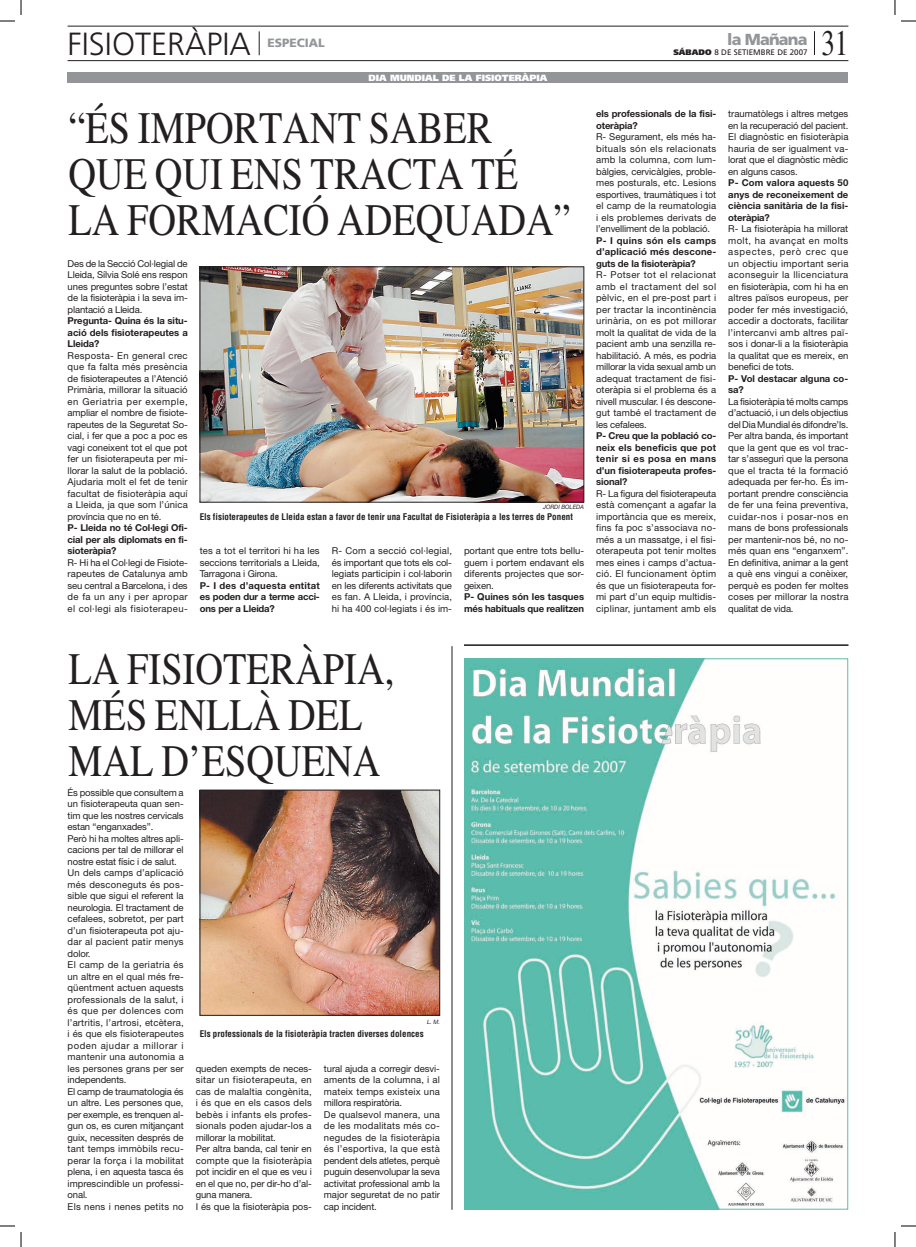
<style>
.page{position:relative;width:916px;height:1247px;background:#fff}
.page>*{position:absolute;margin:0;border:0;box-sizing:border-box;transform-origin:0 0}
.t1{font:45px/46px "Times";color:#231f20;scale:.85 1}
.t2{font:36px "Times";color:#231f20;scale:.75 1}
.t3{font:300 32px "Frutiger";color:#231f20}
.t4{font:900 16px "Frutiger";letter-spacing:-.05em;color:#939598}
.t5{font:900 12px "Frutiger";color:#939598}
.t6{font:9.5px/11.5px "Helvetica Neue";color:#231f20;text-align:justify}
.t7{font:700 9.5px/11.5px "Helvetica Neue";letter-spacing:-.005em;color:#231f20;text-align:justify}
.t8{font:700 condensed 9px "Helvetica";color:#231f20}
.t9{font:900 9px "Frutiger";color:#fff}
.t10{font:8px "Frutiger";color:#231f20}
.t11{font:italic 6px "Helvetica Neue";color:#231f20;scale:.95 1}
.s1{font-weight:900}
</style>
<div class="page">
<div style="left:68px;top:72px;width:780px;height:11px;background:#939598"></div>
<svg style="left:259px;top:31px;width:1px;height:24px"></svg>
<hr style="left:68px;top:26px;width:780px;height:1px;background:#231f20">
<hr style="left:68px;top:60px;width:780px;height:1px;background:#231f20">
<hr style="left:464px;top:645px;width:384px;height:1px;background:#231f20">
<img style="left:202px;top:792px;width:236px;height:221px">
<div style="left:200px;top:790px;width:240px;height:225px;border:1px solid #231f20"></div>
<img style="left:202px;top:268px;width:380px;height:232px">
<div style="left:200px;top:266px;width:384px;height:236px;border:1px solid #231f20"></div>
<hr style="left:451px;top:646px;width:1px;height:563px;background:#231f20">
<img style="left:466px;top:660px;width:379px;height:547px">
<svg style="left:0;top:21px;width:15px;height:1px"></svg>
<svg style="left:901px;top:21px;width:14px;height:1px"></svg>
<svg style="left:0;top:1225px;width:15px;height:2px"></svg>
<svg style="left:21px;top:0;width:1px;height:15px"></svg>
<svg style="left:21px;top:1232px;width:1px;height:15px"></svg>
<svg style="left:894px;top:0;width:1px;height:15px"></svg>
<svg style="left:894px;top:1225px;width:21px;height:22px"></svg>
<h3 class="t3" style="left:68px;top:26px;width:185px">FISIOTERÀPIA</h3>
<p class="t5" style="left:267px;top:36px;width:59px">ESPECIAL</p>
<h3 class="t4" style="left:726px;top:30px;width:82px">la Mañana</h3>
<p class="t10" style="left:673px;top:48px;width:135px"><span class="s1">SÁBADO</span> 8 DE SETIEMBRE DE 2007</p>
<p class="t9" style="left:368px;top:72px;width:180px">DIA MUNDIAL DE LA FISIOTERÀPIA</p>
<h2 class="t2" style="left:821px;top:23px;width:37px">31</h2>
<h1 class="t1" style="left:69px;top:105px;width:592px">“ÉS IMPORTANT SABER<br>QUE QUI ENS TRACTA TÉ<br>LA FORMACIÓ ADEQUADA”</h1>
<p class="t6" style="left:68px;top:257px;width:122px">Des de la Secció Col·legial de Lleida, Sílvia Solé ens respon unes preguntes sobre l’estat de la fisioteràpia i la seva im&shy;plantació a Lleida.</p>
<p class="t7" style="left:68px;top:315px;width:122px">Pregunta- Quina és la situ&shy;ació dels fisioterapeutes a Lleida?</p>
<p class="t6" style="left:68px;top:349px;width:122px">Resposta- En general crec que fa falta més presència de fisioterapeutes a l’Atenció Primària, millorar la situació en Geriatria per exemple, ampliar el nombre de fisiote&shy;rapeutes de la Seguretat So&shy;cial, i fer que a poc a poc es vagi coneixent tot el que pot fer un fisioterapeuta per mi&shy;llorar la salut de la població.<br>Ajudaria molt el fet de tenir facultat de fisioteràpia aquí a Lleida, ja que som l’única província que no en té.</p>
<p class="t7" style="left:68px;top:522px;width:121px">P- Lleida no té Col·legi Ofi&shy;cial per als diplomats en fi&shy;sioteràpia?</p>
<p class="t6" style="left:68px;top:556px;width:122px">R- Hi ha el Col·legi de Fisiote&shy;rapeutes de Catalunya amb seu central a Barcelona, i des de fa un any i per apropar el col·legi als fisioterapeu-</p>
<p class="t6" style="left:200px;top:545px;width:121px">tes a tot el territori hi ha les seccions territorials a Lleida, Tarragona i Girona.</p>
<p class="t11" style="left:543px;top:503px;width:45px">JORDI BOLEDA</p>
<p class="t8" style="left:200px;top:511px;width:374px">Els fisioterapeutes de Lleida estan a favor de tenir una Facultat de Fisioteràpia a les terres de Ponent</p>
<p class="t6" style="left:332px;top:545px;width:122px">R- Com a secció col·legial, és important que tots els col&shy;legiats participin i col·laborin en les diferents activitats que es fan. A Lleida, i província, hi ha 400 col·legiats i és im-</p>
<p class="t6" style="left:464px;top:545px;width:122px">portant que entre tots bellu&shy;guem i portem endavant els diferents projectes que sor&shy;geixen.</p>
<p class="t7" style="left:200px;top:579px;width:121px">P- I des d’aquesta entitat es poden dur a terme acci&shy;ons per a Lleida?</p>
<p class="t7" style="left:464px;top:591px;width:122px">P- Quines són les tasques més habituals que realitzen</p>
<h1 class="t1" style="left:69px;top:645px;width:384px">LA FISIOTERÀPIA,<br>MÉS ENLLÀ DEL<br>MAL D’ESQUENA</h1>
<p class="t6" style="left:68px;top:786px;width:118px;text-align:left">És possible que consultem a un fisioterapeuta quan sen&shy;tim que les nostres cervicals estan “enganxades”.<br>Però hi ha moltes altres apli&shy;cacions per tal de millorar el nostre estat físic i de salut.<br>Un dels camps d’aplicació més desconeguts és pos&shy;sible que sigui el referent la neurologia. El tractament de cefalees, sobretot, per part d’un fisioterapeuta pot aju&shy;dar al pacient patir menys dolor.<br>El camp de la geriatria és un altre en el qual més fre&shy;qüentment actuen aquests professionals de la salut, i és que per dolences com l’artritis, l’artrosi, etcètera, i és que els fisioterapeutes poden ajudar a millorar i mantenir una autonomia a les persones grans per ser independents.<br>El camp de traumatologia és un altre. Les persones que, per exemple, es trenquen al&shy;gun os, es curen mitjançant guix, necessiten després de tant temps immòbils recu&shy;perar la força i la mobilitat plena, i en aquesta tasca és imprescindible un professi&shy;onal.<br>Els nens i nenes petits no</p>
<p class="t11" style="left:427px;top:1018px;width:15px">L. M.</p>
<p class="t8" style="left:200px;top:1028px;width:225px">Els professionals de la fisioteràpia tracten diverses dolences</p>
<p class="t6" style="left:196px;top:1062px;width:118px;text-align:left">queden exempts de neces&shy;sitar un fisioterapeuta, en cas de malaltia congènita, i és que en els casos dels bebès i infants els profes&shy;sionals poden ajudar-los a millorar la mobilitat.<br>Per altra banda, cal tenir en compte que la fisioteràpia pot incidir en el que es veu i en el que no, per dir-ho d’al&shy;guna manera.<br>I és que la fisioteràpia pos-</p>
<p class="t6" style="left:324px;top:1062px;width:118px;text-align:left">tural ajuda a corregir desvi&shy;aments de la columna, i al mateix temps existeix una millora respiratòria.<br>De qualsevol manera, una de les modalitats més co&shy;negudes de la fisioteràpia és l’esportiva, la que està pendent dels atletes, perquè puguin desenvolupar la seva activitat professional amb la major seguretat de no patir cap incident.</p>
<p class="t7" style="left:596px;top:108px;width:121px">els professionals de la fisi&shy;oteràpia?</p>
<p class="t6" style="left:596px;top:131px;width:122px">R- Segurament, els més ha&shy;bituals són els relacionats amb la columna, com lum&shy;bàlgies, cervicàlgies, proble&shy;mes posturals, etc. Lesions esportives, traumàtiques i tot el camp de la reumatologia i els problemes derivats de l’envelliment de la població.</p>
<p class="t7" style="left:596px;top:234px;width:122px">P- I quins són els camps d’aplicació més descone&shy;guts de la fisioteràpia?</p>
<p class="t6" style="left:596px;top:269px;width:122px">R- Potser tot el relacionat amb el tractament del sol pèlvic, en el pre-post part i per tractar la incontinència urinària, on es pot millorar molt la qualitat de vida de la pacient amb una senzilla re&shy;habilitació. A més, es podria millorar la vida sexual amb un adequat tractament de fisi&shy;oteràpia si el problema és a nivell muscular. I és descone&shy;gut també el tractament de les cefalees.</p>
<p class="t7" style="left:596px;top:430px;width:121px">P- Creu que la població co&shy;neix els beneficis que pot tenir si es posa en mans d’un fisioterapeuta profes&shy;sional?</p>
<p class="t6" style="left:596px;top:487px;width:122px">R- La figura del fisioterapeuta està començant a agafar la importància que es mereix, fins fa poc s’associava no&shy;més a un massatge, i el fisi&shy;oterapeuta pot tenir moltes mes eines i camps d’actua&shy;ció. El funcionament òptim és que un fisioterapeuta for&shy;mi part d’un equip multidis&shy;ciplinar, juntament amb els</p>
<p class="t6" style="left:728px;top:108px;width:122px">traumatòlegs i altres metges en la recuperació del pacient.<br>El diagnòstic en fisioteràpia hauria de ser igualment va&shy;lorat que el diagnòstic mèdic en alguns casos.</p>
<p class="t7" style="left:728px;top:177px;width:121px">P- Com valora aquests 50 anys de reconeixement de ciència sanitària de la fisi&shy;oteràpia?</p>
<p class="t6" style="left:728px;top:223px;width:122px">R- La fisioteràpia ha millorat molt, ha avançat en molts aspectes, però crec que un objectiu important seria aconseguir la llicenciatura en fisioteràpia, com hi ha en altres països europeus, per poder fer més investigació, accedir a doctorats, facilitar l’intercanvi amb altres paï&shy;sos i donar-li a la fisioteràpia la qualitat que es mereix, en benefici de tots.</p>
<p class="t7" style="left:728px;top:372px;width:121px">P- Vol destacar alguna co&shy;sa?</p>
<p class="t6" style="left:728px;top:395px;width:122px">La fisioteràpia té molts camps d’actuació, i un dels objectius del Dia Mundial és difondre’ls.<br>Per altra banda, és important que la gent que es vol trac&shy;tar s’asseguri que la persona que el tracta té la formació adequada per fer-ho. És im&shy;portant prendre consciència de fer una feina preventiva, cuidar-nos i posar-nos en mans de bons professionals per mantenir-nos bé, no no&shy;més quan ens “enganxem”.<br>En definitiva, animar a la gent a què ens vingui a conèixer, perquè es poden fer moltes coses per millorar la nostra qualitat de vida.</p>
</div>
